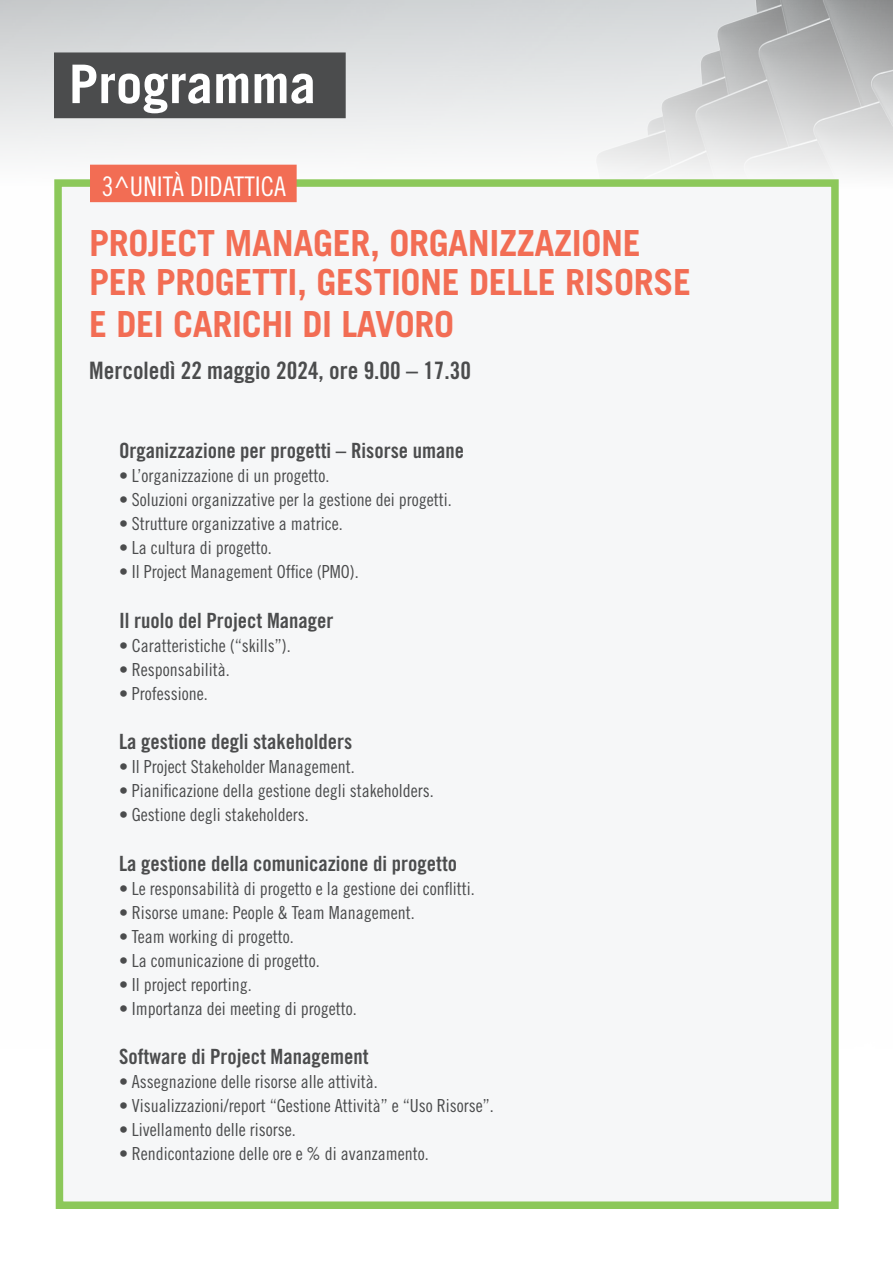
<style>
.page{position:relative;width:893px;height:1263px;background:#fff}
.page>*{position:absolute;margin:0;border:0;box-sizing:border-box;transform-origin:0 0}
.t1{font:700 53.25px "Trade Gothic LT Std";color:#fff}
.t2{font:700 36px/40.5px "Trade Gothic LT Std";letter-spacing:-.01em;color:#f26d54}
.t3{font:27px "Trade Gothic LT Std Cn 18";color:#fff}
.t4{font:24px "Trade Gothic LT Std Bd Cn 20";color:#4b4c4d}
.t5{font:21px "Trade Gothic LT Std Bd Cn 20";color:#4b4c4d}
.t6{font:18px "Trade Gothic LT Std Cn 18";color:#4b4c4d}
</style>
<div class="page">
<img style="left:0;top:0;width:893px;height:175px">
<div style="left:54px;top:179px;width:785px;height:1030px;background:#f6f7f8"></div>
<div style="left:90px;top:165px;width:207px;height:37px;background:#f26d54"></div>
<div style="left:54px;top:52px;width:292px;height:66px;background:#4b4c4d"></div>
<h1 class="t1" style="left:69px;top:51px;width:249px">Programma</h1>
<h3 class="t3" style="left:102px;top:170px;width:186px">3^UNITÀ DIDATTICA</h3>
<h2 class="t2" style="left:89px;top:222px;width:603px">PROJECT MANAGER, ORGANIZZAZIONE<br>PER PROGETTI, GESTIONE DELLE RISORSE<br>E DEI CARICHI DI LAVORO</h2>
<h3 class="t4" style="left:89px;top:356px;width:383px">Mercoledì 22 maggio 2024, ore 9.00 – 17.30</h3>
<p class="t5" style="left:119px;top:438px;width:347px">Organizzazione per progetti – Risorse umane</p>
<p class="t6" style="left:119px;top:465px;width:212px">• L’organizzazione di un progetto.</p>
<p class="t6" style="left:119px;top:489px;width:334px">• Soluzioni organizzative per la gestione dei progetti.</p>
<p class="t6" style="left:119px;top:513px;width:225px">• Strutture organizzative a matrice.</p>
<p class="t6" style="left:119px;top:537px;width:154px">• La cultura di progetto.</p>
<p class="t6" style="left:119px;top:561px;width:241px">• Il Project Management Office (PMO).</p>
<p class="t5" style="left:119px;top:607px;width:216px">Il ruolo del Project Manager</p>
<p class="t6" style="left:119px;top:634px;width:173px">• Caratteristiche (“skills”).</p>
<p class="t6" style="left:119px;top:658px;width:112px">• Responsabilità.</p>
<p class="t6" style="left:119px;top:682px;width:90px">• Professione.</p>
<p class="t5" style="left:119px;top:729px;width:235px">La gestione degli stakeholders</p>
<p class="t6" style="left:119px;top:756px;width:237px">• Il Project Stakeholder Management.</p>
<p class="t6" style="left:119px;top:780px;width:316px">• Pianificazione della gestione degli stakeholders.</p>
<p class="t6" style="left:119px;top:804px;width:191px">• Gestione degli stakeholders.</p>
<p class="t5" style="left:119px;top:850px;width:340px">La gestione della comunicazione di progetto</p>
<p class="t6" style="left:119px;top:877px;width:357px">• Le responsabilità di progetto e la gestione dei conflitti.</p>
<p class="t6" style="left:119px;top:901px;width:297px">• Risorse umane: People &amp; Team Management.</p>
<p class="t6" style="left:119px;top:925px;width:176px">• Team working di progetto.</p>
<p class="t6" style="left:119px;top:949px;width:202px">• La comunicazione di progetto.</p>
<p class="t6" style="left:119px;top:973px;width:134px">• Il project reporting.</p>
<p class="t6" style="left:119px;top:997px;width:239px">• Importanza dei meeting di progetto.</p>
<p class="t5" style="left:119px;top:1044px;width:251px">Software di Project Management</p>
<p class="t6" style="left:119px;top:1071px;width:260px">• Assegnazione delle risorse alle attività.</p>
<p class="t6" style="left:119px;top:1095px;width:376px">• Visualizzazioni/report “Gestione Attività” e “Uso Risorse”.</p>
<p class="t6" style="left:119px;top:1119px;width:178px">• Livellamento delle risorse.</p>
<p class="t6" style="left:119px;top:1143px;width:311px">• Rendicontazione delle ore e % di avanzamento.</p>
</div>
